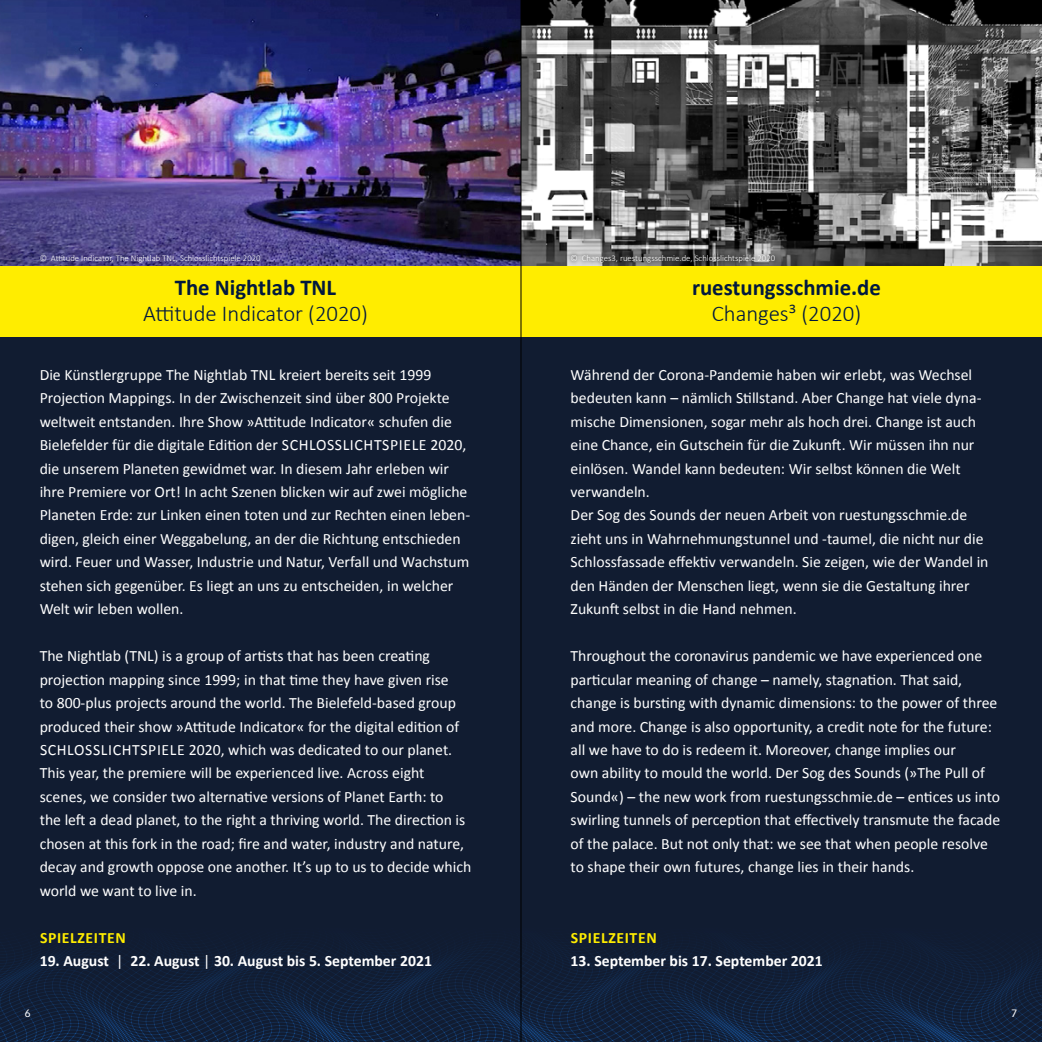
<style>
.page{position:relative;width:1042px;height:1042px;background:#fff}
.page>*{position:absolute;margin:0;border:0;box-sizing:border-box;transform-origin:0 0}
.t1{font:300 22.75px "Calibri";color:#00183e}
.t2{font:700 22.75px "Calibri";color:#00183e}
.t3{font:15.75px/23.4px "Calibri";color:#fff}
.t4{font:700 15.75px "Calibri";color:#fff}
.t5{font:700 15.75px "Calibri";letter-spacing:.04em;color:#ffed00}
.t6{font:10.5px "Vectora LT Pro";color:#fff}
.t7{font:300 8.75px "Calibri";color:#fff}
.s1{font-weight:400}
</style>
<div class="page">
<div style="left:0;top:336px;width:1042px;height:706px;background:#111c31"></div>
<svg style="left:0;top:829px;width:1042px;height:213px"></svg>
<div style="left:0;top:265px;width:1042px;height:72px;background:#ffed00"></div>
<img style="left:0;top:0;width:521px;height:265px">
<svg style="left:522px;top:0;width:520px;height:265px;background:#676767"></svg>
<div style="left:567px;top:251px;width:212px;height:16px;background:#000;opacity:.75"></div>
<hr style="left:521px;top:0;width:1px;height:1042px;background:#000">
<p class="t7" style="left:40px;top:252px;width:222px">© Attitude Indicator, The Nightlab TNL, Schlosslichtspiele 2020</p>
<h1 class="t2" style="left:175px;top:271px;width:163px">The Nightlab TNL</h1>
<h1 class="t1" style="left:143px;top:300px;width:226px">Attitude Indicator (2020)</h1>
<p class="t3" style="left:40px;top:362px;width:432px">Die Künstlergruppe The Nightlab TNL kreiert bereits seit 1999<br>Projection Mappings. In der Zwischenzeit sind über 800 Projekte weltweit entstanden. Ihre Show »Attitude Indicator« schufen die Bielefelder für die digitale Edition der SCHLOSSLICHTSPIELE 2020, die unserem Planeten gewidmet war. In diesem Jahr erleben wir ihre Premiere vor Ort! In acht Szenen blicken wir auf zwei mögliche Planeten Erde: zur Linken einen toten und zur Rechten einen leben&shy;digen, gleich einer Weggabelung, an der die Richtung entschieden wird. Feuer und Wasser, Industrie und Natur, Verfall und Wachstum stehen sich gegenüber. Es liegt an uns zu entscheiden, in welcher Welt wir leben wollen.</p>
<p class="t3" style="left:40px;top:644px;width:433px">The Nightlab (TNL) is a group of artists that has been creating projection mapping since 1999; in that time they have given rise<br>to 800-plus projects around the world. The Bielefeld-based group produced their show »Attitude Indicator« for the digital edition of SCHLOSSLICHTSPIELE 2020, which was dedicated to our planet.<br>This year, the premiere will be experienced live. Across eight scenes, we consider two alternative versions of Planet Earth: to<br>the left a dead planet, to the right a thriving world. The direction is chosen at this fork in the road; fire and water, industry and nature, decay and growth oppose one another. It’s up to us to decide which world we want to live in.</p>
<p class="t5" style="left:40px;top:926px;width:87px">SPIELZEITEN</p>
<p class="t4" style="left:40px;top:949px;width:394px">19. August <span class="s1">|</span> 22. August <span class="s1">|</span> 30. August bis 5. September 2021</p>
<p class="t7" style="left:570px;top:252px;width:206px">© Changes3, ruestungsschmie.de, Schlosslichtspiele 2020</p>
<h1 class="t2" style="left:692px;top:271px;width:190px">ruestungsschmie.de</h1>
<h1 class="t1" style="left:712px;top:300px;width:151px">Changes³ (2020)</h1>
<p class="t3" style="left:571px;top:362px;width:419px">Während der Corona-Pandemie haben wir erlebt, was Wechsel bedeuten kann – nämlich Stillstand. Aber Change hat viele dyna&shy;mische Dimensionen, sogar mehr als hoch drei. Change ist auch eine Chance, ein Gutschein für die Zukunft. Wir müssen ihn nur einlösen. Wandel kann bedeuten: Wir selbst können die Welt verwandeln.<br>Der Sog des Sounds der neuen Arbeit von ruestungsschmie.de zieht uns in Wahrnehmungstunnel und -taumel, die nicht nur die Schlossfassade effektiv verwandeln. Sie zeigen, wie der Wandel in den Händen der Menschen liegt, wenn sie die Gestaltung ihrer Zukunft selbst in die Hand nehmen.</p>
<p class="t3" style="left:571px;top:644px;width:431px">Throughout the coronavirus pandemic we have experienced one particular meaning of change – namely, stagnation. That said, change is bursting with dynamic dimensions: to the power of three and more. Change is also opportunity, a credit note for the future: all we have to do is redeem it. Moreover, change implies our<br>own ability to mould the world. Der Sog des Sounds (»The Pull of Sound«) – the new work from ruestungsschmie.de – entices us into swirling tunnels of perception that effectively transmute the facade of the palace. But not only that: we see that when people resolve to shape their own futures, change lies in their hands.</p>
<p class="t5" style="left:571px;top:926px;width:87px">SPIELZEITEN</p>
<p class="t4" style="left:570px;top:949px;width:254px">13. September bis 17. September 2021</p>
<p class="t6" style="left:25px;top:1007px;width:7px">6</p>
<p class="t6" style="left:1011px;top:1007px;width:7px">7</p>
</div>
